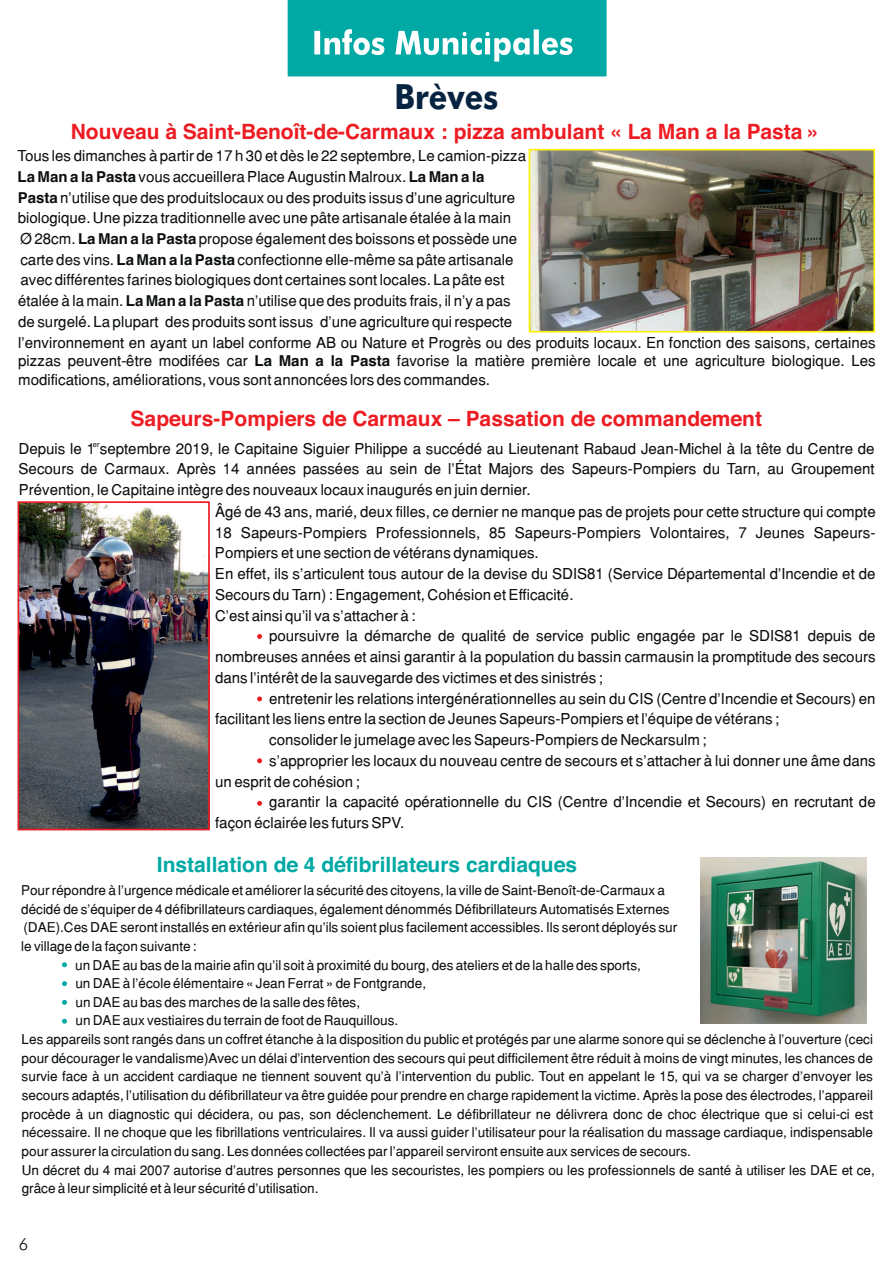
<style>
.page{position:relative;width:893px;height:1263px;background:#fff}
.page>*{position:absolute;margin:0;border:0;box-sizing:border-box;transform-origin:0 0}
.t1{font:700 34.8px "Futura BT";color:#062441;scale:.88 1}
.t2{font:700 21px "Helvetica";color:#ed1c23}
.t3{font:700 21px "Helvetica";color:#00a9a4}
.t4{font:300 16.5px "Futura BT";color:#0b0e10}
.t5{font:15px/20.7px "Helvetica";color:#0b0e10}
.t6{font:13.5px "Helvetica";color:#0b0e10}
.t7{font:7.65px "Arial";color:#0b0e10}
.s1{font-weight:700}
</style>
<div class="page">
<img style="left:700px;top:857px;width:166px;height:166px">
<img style="left:532px;top:152px;width:340px;height:178px">
<img style="left:21px;top:504px;width:186px;height:323px">
<svg style="left:257px;top:634px;width:5px;height:5px"></svg>
<svg style="left:257px;top:696px;width:5px;height:5px"></svg>
<svg style="left:257px;top:758px;width:5px;height:5px"></svg>
<svg style="left:62px;top:962px;width:5px;height:5px"></svg>
<svg style="left:257px;top:801px;width:5px;height:5px"></svg>
<svg style="left:62px;top:981px;width:5px;height:5px"></svg>
<svg style="left:62px;top:1000px;width:5px;height:5px"></svg>
<svg style="left:62px;top:1019px;width:5px;height:5px"></svg>
<div style="left:529px;top:149px;width:346px;height:184px;border:2px solid #fcf009"></div>
<div style="left:18px;top:501px;width:192px;height:329px;border:2px solid #ed1c23"></div>
<svg style="left:288px;top:0;width:319px;height:76px;background:#1db2ae"></svg>
<h1 class="t1" style="left:394px;top:76px;width:119px">Brèves</h1>
<h2 class="t2" style="left:71px;top:115px;width:751px">Nouveau à Saint-Benoît-de-Carmaux : pizza ambulant « La Man a la Pasta »</h2>
<p class="t5" style="left:18px;top:145px;width:860px">Tous les dimanches à partir de 17 h 30 et dès le 22 septembre, Le camion-pizza<br><span class="s1">La Man a la Pasta</span> vous accueillera Place Augustin Malroux. <span class="s1">La Man a la<br>Pasta</span> n'utilise que des produitslocaux ou des produits issus d'une agriculture<br>biologique. Une pizza traditionnelle avec une pâte artisanale étalée à la main<br>Ø 28cm. <span class="s1">La Man a la Pasta</span> propose également des boissons et possède une<br>carte des vins. <span class="s1">La Man a la Pasta</span> confectionne elle-même sa pâte artisanale<br>avec différentes farines biologiques dont certaines sont locales. La pâte est<br>étalée à la main. <span class="s1">La Man a la Pasta</span> n'utilise que des produits frais, il n'y a pas<br>de surgelé. La plupart des produits sont issus d'une agriculture qui respecte<br>l'environnement en ayant un label conforme AB ou Nature et Progrès ou des produits locaux. En fonction des saisons, certaines</p>
<p class="t5" style="left:18px;top:351px;width:859px;line-height:18.8px">pizzas peuvent-être modifées car <span class="s1">La Man a la Pasta</span> favorise la matière première locale et une agriculture biologique. Les modifications, améliorations, vous sont annoncées lors des commandes.</p>
<h2 class="t2" style="left:131px;top:402px;width:633px">Sapeurs-Pompiers de Carmaux – Passation de commandement</h2>
<p class="t5" style="left:19px;top:438px;width:858px;text-align:justify">Depuis le 1 septembre 2019, le Capitaine Siguier Philippe a succédé au Lieutenant Rabaud Jean-Michel à la tête du Centre de Secours de Carmaux. Après 14 années passées au sein de l’État Majors des Sapeurs-Pompiers du Tarn, au Groupement Prévention, le Capitaine intègre des nouveaux locaux inaugurés en juin dernier.</p>
<p class="t7" style="left:93px;top:439px;width:8px">er</p>
<p class="t5" style="left:215px;top:501px;width:662px">Âgé de 43 ans, marié, deux filles, ce dernier ne manque pas de projets pour cette structure qui compte 18 Sapeurs-Pompiers Professionnels, 85 Sapeurs-Pompiers Volontaires, 7 Jeunes Sapeurs-Pompiers et une section de vétérans dynamiques.<br>En effet, ils s’articulent tous autour de la devise du SDIS81 (Service Départemental d’Incendie et de Secours du Tarn) : Engagement, Cohésion et Efficacité.<br>C’est ainsi qu’il va s’attacher à :</p>
<p class="t5" style="left:215px;top:625px;width:662px;text-align:justify;text-indent:54px">poursuivre la démarche de qualité de service public engagée par le SDIS81 depuis de nombreuses années et ainsi garantir à la population du bassin carmausin la promptitude des secours dans l’intérêt de la sauvegarde des victimes et des sinistrés ;</p>
<p class="t5" style="left:269px;top:688px;width:608px">entretenir les relations intergénérationnelles au sein du CIS (Centre d’Incendie et Secours) en</p>
<p class="t5" style="left:215px;top:708px;width:566px">facilitant les liens entre la section de Jeunes Sapeurs-Pompiers et l’équipe de vétérans ;</p>
<p class="t5" style="left:269px;top:729px;width:439px">consolider le jumelage avec les Sapeurs-Pompiers de Neckarsulm ;</p>
<p class="t5" style="left:269px;top:750px;width:608px">s’approprier les locaux du nouveau centre de secours et s’attacher à lui donner une âme dans</p>
<p class="t5" style="left:215px;top:771px;width:146px">un esprit de cohésion ;</p>
<p class="t5" style="left:269px;top:791px;width:608px">garantir la capacité opérationnelle du CIS (Centre d’Incendie et Secours) en recrutant de</p>
<p class="t5" style="left:215px;top:812px;width:191px">façon éclairée les futurs SPV.</p>
<h2 class="t3" style="left:157px;top:847px;width:422px">Installation de 4 défibrillateurs cardiaques</h2>
<p class="t6" style="left:21px;top:882px;width:645px">Pour répondre à l’urgence médicale et améliorer la sécurité des citoyens, la ville de Saint-Benoît-de-Carmaux a</p>
<p class="t6" style="left:21px;top:900px;width:650px">décidé de s’équiper de 4 défibrillateurs cardiaques, également dénommés Défibrillateurs Automatisés Externes</p>
<p class="t6" style="left:23px;top:919px;width:655px">(DAE).Ces DAE seront installés en extérieur afin qu’ils soient plus facilement accessibles. Ils seront déployés sur</p>
<p class="t6" style="left:21px;top:938px;width:177px">le village de la façon suivante :</p>
<p class="t6" style="left:75px;top:956px;width:567px">un DAE au bas de la mairie afin qu’il soit à proximité du bourg, des ateliers et de la halle des sports,</p>
<p class="t6" style="left:75px;top:975px;width:352px">un DAE à l’école élémentaire « Jean Ferrat » de Fontgrande,</p>
<p class="t6" style="left:75px;top:994px;width:286px">un DAE au bas des marches de la salle des fêtes,</p>
<p class="t6" style="left:76px;top:1012px;width:324px">un DAE aux vestiaires du terrain de foot de Rauquillous.</p>
<p class="t6" style="left:22px;top:1031px;width:853px">Les appareils sont rangés dans un coffret étanche à la disposition du public et protégés par une alarme sonore qui se déclenche à l’ouverture (ceci</p>
<p class="t6" style="left:22px;top:1050px;width:853px">pour décourager le vandalisme)Avec un délai d’intervention des secours qui peut difficilement être réduit à moins de vingt minutes, les chances de</p>
<p class="t6" style="left:22px;top:1068px;width:853px">survie face à un accident cardiaque ne tiennent souvent qu’à l’intervention du public. Tout en appelant le 15, qui va se charger d’envoyer les</p>
<p class="t6" style="left:22px;top:1087px;width:853px">secours adaptés, l’utilisation du défibrillateur va être guidée pour prendre en charge rapidement la victime. Après la pose des électrodes, l’appareil</p>
<p class="t6" style="left:22px;top:1106px;width:853px">procède à un diagnostic qui décidera, ou pas, son déclenchement. Le défibrillateur ne délivrera donc de choc électrique que si celui-ci est</p>
<p class="t6" style="left:22px;top:1124px;width:853px">nécessaire. Il ne choque que les fibrillations ventriculaires. Il va aussi guider l’utilisateur pour la réalisation du massage cardiaque, indispensable</p>
<p class="t6" style="left:22px;top:1143px;width:671px">pour assurer la circulation du sang. Les données collectées par l’appareil serviront ensuite aux services de secours.</p>
<p class="t6" style="left:22px;top:1162px;width:855px">Un décret du 4 mai 2007 autorise d’autres personnes que les secouristes, les pompiers ou les professionnels de santé à utiliser les DAE et ce,</p>
<p class="t6" style="left:22px;top:1180px;width:298px">grâce à leur simplicité et à leur sécurité d’utilisation.</p>
<p class="t4" style="left:19px;top:1234px;width:11px">6</p>
</div>
